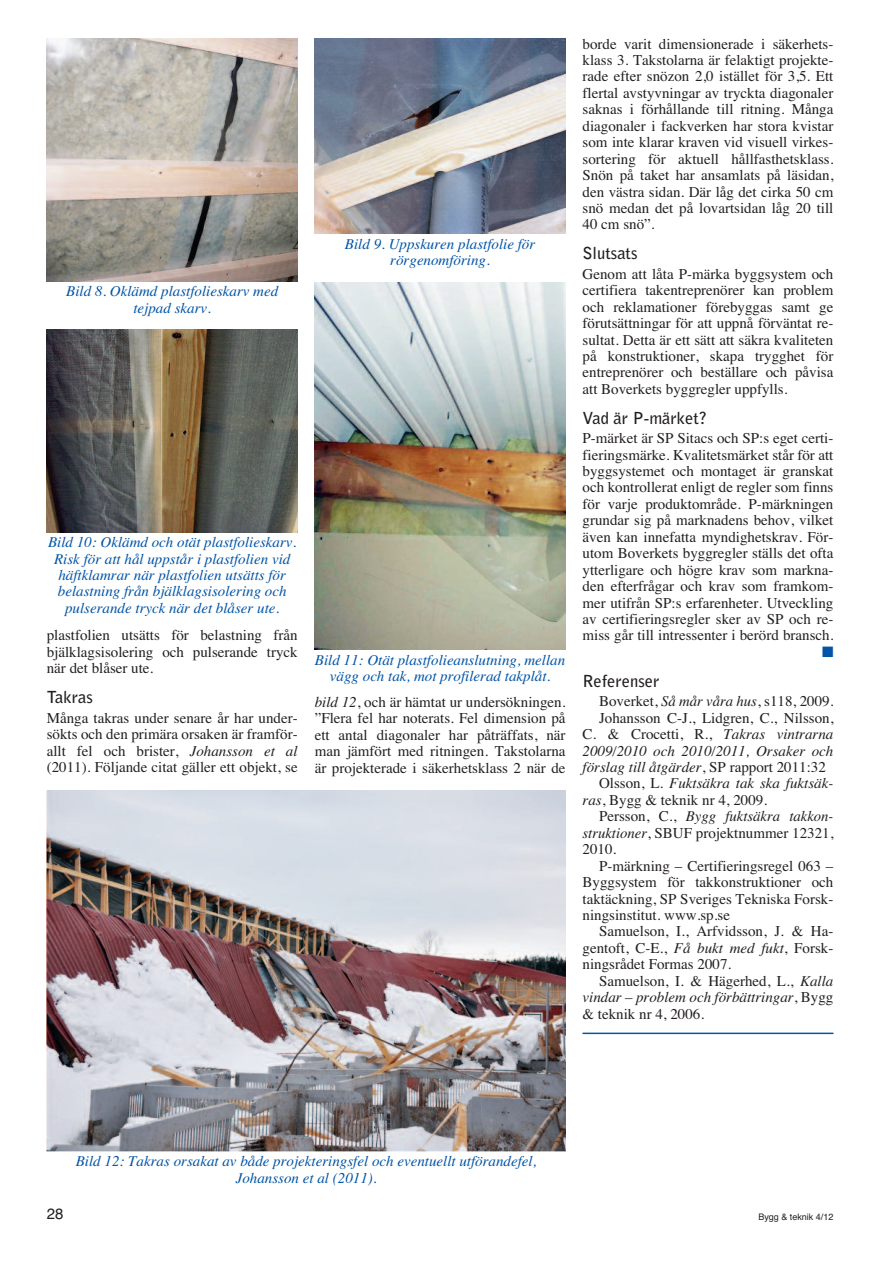
<style>
.page{position:relative;width:893px;height:1263px;background:#fff}
.page>*{position:absolute;margin:0;border:0;box-sizing:border-box;transform-origin:0 0}
.t1{font:700 16.5px "Bell Gothic";color:#231f20}
.t2{font:15px/16.5px "Times";color:#231f20;text-align:justify}
.t3{font:italic 15px/16.5px "Times";color:#0154a6;text-align:center}
.t4{font:italic 15px "Times";color:#231f20}
.t5{font:15px "Helvetica";color:#231f20}
.t6{font:15px "Zapf Dingbats";color:#0154a6}
.t7{font:9px "Helvetica";color:#231f20}
.s1{font-style:italic}
.s2{font-style:normal}
</style>
<div class="page">
<hr style="left:583px;top:1032px;width:250px;height:2px;background:#0154a6">
<img style="left:47px;top:38px;width:251px;height:243px">
<img style="left:315px;top:38px;width:251px;height:195px">
<img style="left:47px;top:330px;width:251px;height:202px">
<img style="left:315px;top:283px;width:251px;height:367px">
<img style="left:47px;top:791px;width:519px;height:360px">
<p class="t3" style="left:66px;top:283px;width:214px">Bild 8. Oklämd plastfolieskarv med tejpad skarv.</p>
<p class="t3" style="left:48px;top:534px;width:250px">Bild 10: Oklämd och otät plastfolieskarv.<br>Risk för att hål uppstår i plastfolien vid häftklamrar när plastfolien utsätts för belastning från bjälklagsisolering och pulserande tryck när det blåser ute.</p>
<p class="t2" style="left:47px;top:627px;width:252px">plastfolien utsätts för belastning från bjälklagsisolering och pulserande tryck när det blåser ute.</p>
<p class="t1" style="left:47px;top:691px;width:48px">Takras</p>
<p class="t2" style="left:47px;top:709px;width:252px">Många takras under senare år har under&shy;sökts och den primära orsaken är framför&shy;allt fel och brister, <span class="s1">Johansson et al </span>(2011). Följande citat gäller ett objekt, se</p>
<p class="t3" style="left:345px;top:235px;width:192px">Bild 9. Uppskuren plastfolie för rörgenomföring.</p>
<p class="t3" style="left:315px;top:651px;width:252px">Bild 11: Otät plastfolieanslutning, mellan vägg och tak, mot profilerad takplåt.</p>
<p class="t2" style="left:315px;top:693px;width:252px"><span class="s1">bild 12</span>, och är hämtat ur undersökningen. ”Flera fel har noterats. Fel dimension på ett antal diagonaler har påträffats, när man jämfört med ritningen. Takstolarna är projekterade i säkerhetsklass 2 när de</p>
<p class="t2" style="left:583px;top:35px;width:252px">borde varit dimensionerade i säkerhets&shy;klass 3. Takstolarna är felaktigt projekte&shy;rade efter snözon 2,0 istället för 3,5. Ett flertal avstyvningar av tryckta diagonaler saknas i förhållande till ritning. Många diagonaler i fackverken har stora kvistar som inte klarar kraven vid visuell virkes&shy;sortering för aktuell hållfasthetsklass.<br>Snön på taket har ansamlats på läsidan, den västra sidan. Där låg det cirka 50 cm snö medan det på lovartsidan låg 20 till 40 cm snö”.</p>
<p class="t1" style="left:583px;top:247px;width:56px">Slutsats</p>
<p class="t2" style="left:583px;top:265px;width:252px">Genom att låta P-märka byggsystem och certifiera takentreprenörer kan problem och reklamationer förebyggas samt ge förutsättningar för att uppnå förväntat re&shy;sultat. Detta är ett sätt att säkra kvaliteten på konstruktioner, skapa trygghet för entreprenörer och beställare och påvisa att Boverkets byggregler uppfylls.</p>
<p class="t1" style="left:583px;top:412px;width:126px">Vad är P-märket?</p>
<p class="t2" style="left:583px;top:430px;width:252px">P-märket är SP Sitacs och SP:s eget certi&shy;fieringsmärke. Kvalitetsmärket står för att byggsystemet och montaget är granskat och kontrollerat enligt de regler som finns för varje produktområde. P-märkningen grundar sig på marknadens behov, vilket även kan innefatta myndighetskrav. För&shy;utom Boverkets byggregler ställs det ofta ytterligare och högre krav som markna&shy;den efterfrågar och krav som framkom&shy;mer utifrån SP:s erfarenheter. Utveckling av certifieringsregler sker av SP och re&shy;miss går till intressenter i berörd bransch.</p>
<p class="t6" style="left:822px;top:643px;width:13px">■</p>
<p class="t1" style="left:583px;top:675px;width:78px">Referenser</p>
<p class="t2" style="left:599px;top:693px;width:236px">Boverket, <span class="s1">Så mår våra hus</span>, s118, 2009.</p>
<p class="t2" style="left:599px;top:709px;width:236px">Johansson C-J., Lidgren, C., Nilsson,</p>
<p class="t2" style="left:583px;top:726px;width:252px">C. &amp; Crocetti, R., <span class="s1">Takras vintrarna</span></p>
<p class="t4" style="left:583px;top:742px;width:252px">2009/2010 och 2010/2011, Orsaker och</p>
<p class="t4" style="left:583px;top:758px;width:245px">förslag till åtgärder<span class="s2">, SP rapport 2011:32</span></p>
<p class="t4" style="left:599px;top:774px;width:236px"><span class="s2">Olsson, L.</span> Fuktsäkra tak ska fuktsäk-</p>
<p class="t2" style="left:583px;top:791px;width:186px"><span class="s1">ras</span>, Bygg &amp; teknik nr 4, 2009.</p>
<p class="t4" style="left:599px;top:807px;width:236px"><span class="s2">Persson, C.,</span> Bygg fuktsäkra takkon-</p>
<p class="t2" style="left:583px;top:824px;width:252px"><span class="s1">struktioner</span>, SBUF projektnummer 12321,</p>
<p class="t2" style="left:583px;top:841px;width:35px">2010.</p>
<p class="t2" style="left:599px;top:857px;width:236px">P-märkning – Certifieringsregel 063 –</p>
<p class="t2" style="left:583px;top:874px;width:252px">Byggsystem för takkonstruktioner och</p>
<p class="t2" style="left:583px;top:890px;width:252px">taktäckning, SP Sveriges Tekniska Forsk-</p>
<p class="t2" style="left:583px;top:906px;width:149px">ningsinstitut. www.sp.se</p>
<p class="t2" style="left:599px;top:923px;width:236px">Samuelson, I., Arfvidsson, J. &amp; Ha-</p>
<p class="t2" style="left:583px;top:939px;width:252px">gentoft, C-E., <span class="s1">Få bukt med fukt</span>, Forsk-</p>
<p class="t2" style="left:583px;top:956px;width:150px">ningsrådet Formas 2007.</p>
<p class="t2" style="left:599px;top:972px;width:236px">Samuelson, I. &amp; Hägerhed, L., <span class="s1">Kalla</span></p>
<p class="t4" style="left:583px;top:988px;width:252px">vindar – problem och förbättringar<span class="s2">, Bygg</span></p>
<p class="t2" style="left:583px;top:1005px;width:123px">&amp; teknik nr 4, 2006.</p>
<p class="t3" style="left:76px;top:1153px;width:462px">Bild 12: Takras orsakat av både projekteringsfel och eventuellt utförandefel,<br>Johansson et al (2011).</p>
<p class="t5" style="left:47px;top:1205px;width:18px">28</p>
<p class="t7" style="left:758px;top:1211px;width:77px">Bygg &amp; teknik 4/12</p>
</div>
